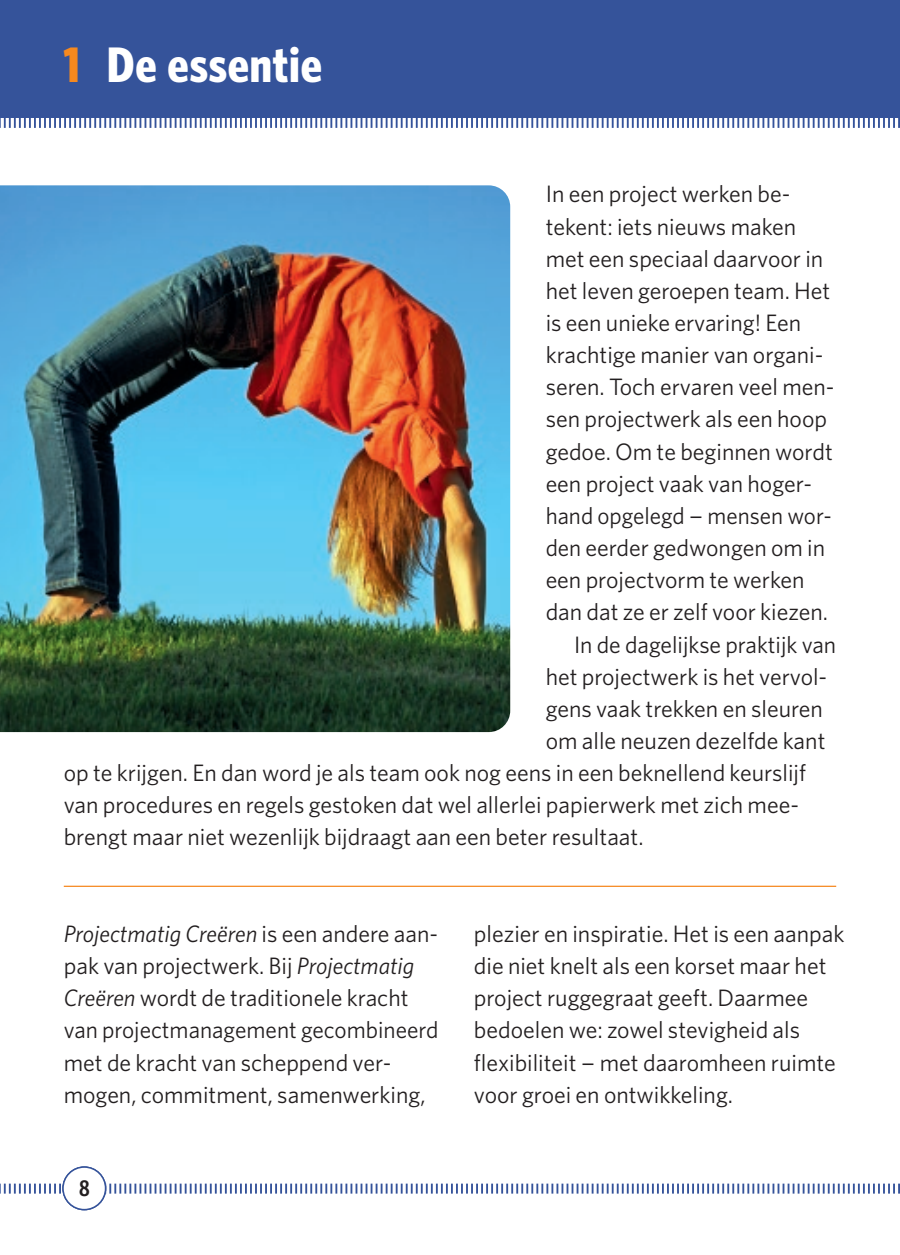
<style>
.page{position:relative;width:900px;height:1255px;background:#fff}
.page>*{position:absolute;margin:0;border:0;box-sizing:border-box;transform-origin:0 0}
.t1{font:700 50px "Whitney Condensed";color:#fff}
.t2{font:23.75px/32.2px "Whitney";color:#231f20}
.t3{font:600 22.5px "Whitney Condensed";color:#231f20}
.s1{color:#f6891f}
.s2{font-style:italic}
</style>
<div class="page">
<svg style="left:0;top:1183px;width:900px;height:10px"></svg>
<div style="left:0;top:0;width:900px;height:118px;background:#35539a"></div>
<svg style="left:0;top:118px;width:900px;height:10px"></svg>
<div style="left:63px;top:1166px;width:43px;height:43px;background:#fff;border-radius:50%"></div>
<div style="left:62px;top:1166px;width:44px;height:44px;border:2px solid #35539a;border-radius:50%"></div>
<img style="left:0;top:185px;width:510px;height:547px">
<hr style="left:64px;top:885px;width:772px;height:1px;background:#f6891f">
<h1 class="t1" style="left:64px;top:36px;width:260px"><span class="s1">1</span> De essentie</h1>
<p class="t2" style="left:546px;top:177px;width:246px">In een project werken be-</p>
<p class="t2" style="left:546px;top:209px;width:252px">tekent: iets nieuws maken</p>
<p class="t2" style="left:546px;top:242px;width:279px">met een speciaal daarvoor in</p>
<p class="t2" style="left:546px;top:274px;width:286px">het leven geroepen team. Het</p>
<p class="t2" style="left:546px;top:306px;width:257px">is een unieke ervaring! Een</p>
<p class="t2" style="left:546px;top:338px;width:279px">krachtige manier van organi-</p>
<p class="t2" style="left:546px;top:370px;width:290px">seren. Toch ervaren veel men-</p>
<p class="t2" style="left:546px;top:402px;width:283px">sen projectwerk als een hoop</p>
<p class="t2" style="left:546px;top:434px;width:289px">gedoe. Om te beginnen wordt</p>
<p class="t2" style="left:546px;top:467px;width:268px">een project vaak van hoger-</p>
<p class="t2" style="left:546px;top:499px;width:288px">hand opgelegd – mensen wor-</p>
<p class="t2" style="left:546px;top:531px;width:281px">den eerder gedwongen om in</p>
<p class="t2" style="left:546px;top:563px;width:260px">een projectvorm te werken</p>
<p class="t2" style="left:546px;top:595px;width:284px">dan dat ze er zelf voor kiezen.</p>
<p class="t2" style="left:574px;top:627px;width:264px">In de dagelijkse praktijk van</p>
<p class="t2" style="left:546px;top:659px;width:283px">het projectwerk is het vervol-</p>
<p class="t2" style="left:546px;top:692px;width:279px">gens vaak trekken en sleuren</p>
<p class="t2" style="left:546px;top:724px;width:281px">om alle neuzen dezelfde kant</p>
<p class="t2" style="left:64px;top:756px;width:744px">op te krijgen. En dan word je als team ook nog eens in een beknellend keurslijf</p>
<p class="t2" style="left:64px;top:788px;width:737px">van procedures en regels gestoken dat wel allerlei papierwerk met zich mee-</p>
<p class="t2" style="left:64px;top:820px;width:581px">brengt maar niet wezenlijk bijdraagt aan een beter resultaat.</p>
<p class="t2" style="left:64px;top:917px;width:376px"><span class="s2">Projectmatig Creëren</span> is een andere aan&shy;pak van projectwerk. Bij <span class="s2">Projectmatig Creëren</span> wordt de traditionele kracht van projectmanagement gecombineerd met de kracht van scheppend ver&shy;mogen, commitment, samenwerking,</p>
<p class="t2" style="left:474px;top:917px;width:372px">plezier en inspiratie. Het is een aanpak die niet knelt als een korset maar het project ruggegraat geeft. Daarmee bedoelen we: zowel stevigheid als flexibiliteit – met daaromheen ruimte voor groei en ontwikkeling.</p>
<p class="t3" style="left:79px;top:1175px;width:12px">8</p>
</div>
